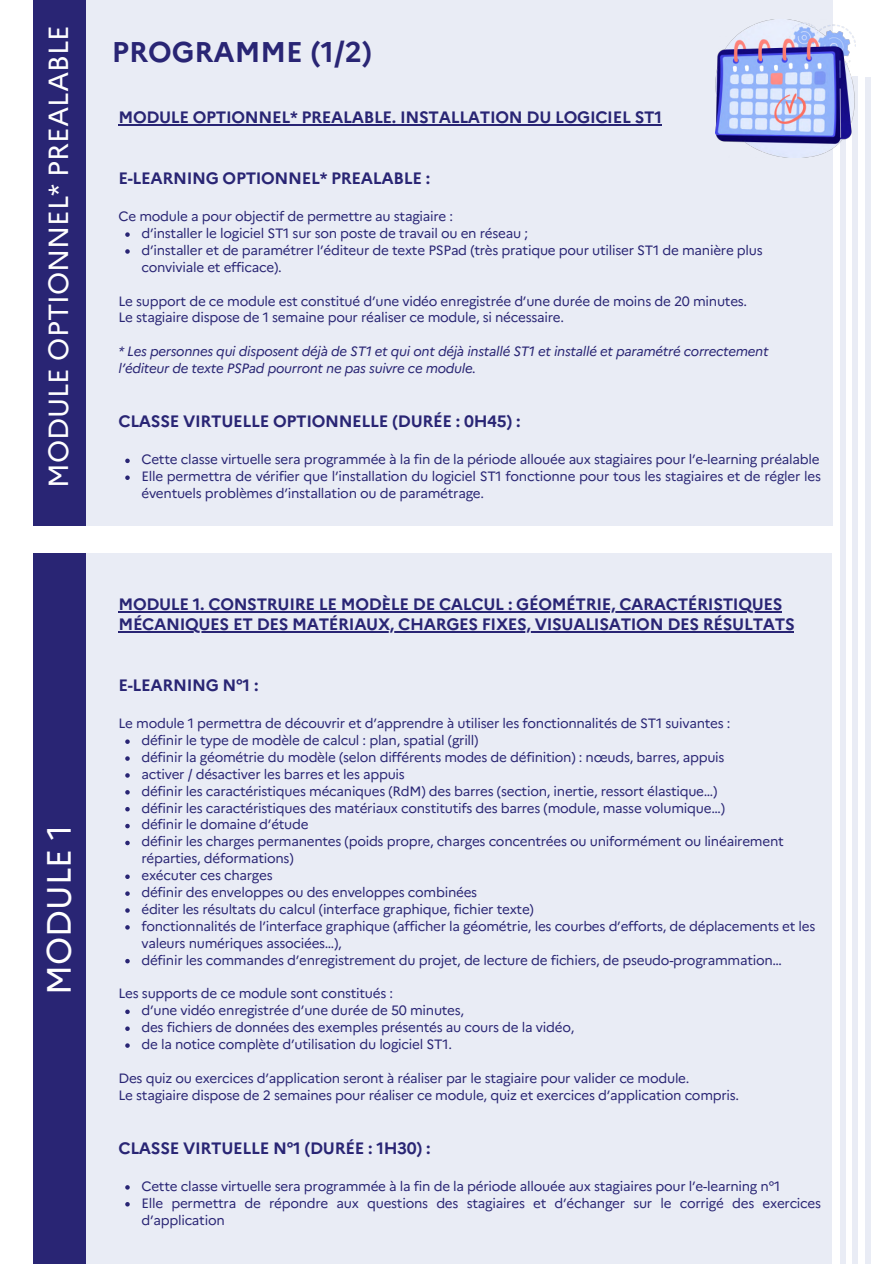
<style>
.page{position:relative;width:894px;height:1264px;background:#fff}
.page>*{position:absolute;margin:0;border:0;box-sizing:border-box;transform-origin:0 0}
.t1{font:33.6px "Marianne";color:#fff}
.t2{font:700 28.5px "Marianne";color:#292574}
.t3{font:27.6px "Marianne";color:#fff}
.t4{font:700 16.5px/20.2px "Marianne";letter-spacing:-.02em;color:#292574}
.t5{font:13.5px/16.8px "Marianne";letter-spacing:-.02em;color:#292574}
.t6{font:italic 13.5px/16.8px "Marianne";letter-spacing:-.02em;color:#292574}
</style>
<div class="page">
<div style="left:85px;top:0;width:747px;height:525px;background:#e9ecf5"></div>
<div style="left:33px;top:0;width:52px;height:525px;background:#292574"></div>
<div style="left:839px;top:77px;width:6px;height:1186px;background:#e9ecf5"></div>
<div style="left:852px;top:77px;width:5px;height:1186px;background:#e9ecf5"></div>
<div style="left:864px;top:77px;width:6px;height:1186px;background:#e9ecf5"></div>
<img style="left:715px;top:20px;width:140px;height:137px">
<hr style="left:118px;top:124px;width:543px;height:1px;background:#292574">
<svg style="left:125px;top:232px;width:5px;height:5px"></svg>
<svg style="left:125px;top:249px;width:5px;height:5px"></svg>
<svg style="left:125px;top:458px;width:5px;height:5px"></svg>
<svg style="left:125px;top:475px;width:5px;height:5px"></svg>
<div style="left:85px;top:553px;width:746px;height:710px;background:#e9ecf5"></div>
<div style="left:33px;top:553px;width:52px;height:710px;background:#292574"></div>
<hr style="left:118px;top:611px;width:663px;height:1px;background:#292574">
<hr style="left:118px;top:631px;width:676px;height:1px;background:#292574">
<svg style="left:125px;top:739px;width:5px;height:5px"></svg>
<svg style="left:125px;top:756px;width:5px;height:4px"></svg>
<svg style="left:125px;top:773px;width:5px;height:4px"></svg>
<svg style="left:125px;top:790px;width:5px;height:4px"></svg>
<svg style="left:125px;top:807px;width:5px;height:4px"></svg>
<svg style="left:125px;top:823px;width:5px;height:5px"></svg>
<svg style="left:125px;top:840px;width:5px;height:5px"></svg>
<svg style="left:125px;top:874px;width:5px;height:5px"></svg>
<svg style="left:125px;top:891px;width:5px;height:4px"></svg>
<svg style="left:125px;top:908px;width:5px;height:4px"></svg>
<svg style="left:125px;top:925px;width:5px;height:4px"></svg>
<svg style="left:125px;top:958px;width:5px;height:5px"></svg>
<svg style="left:125px;top:1009px;width:5px;height:5px"></svg>
<svg style="left:125px;top:1026px;width:5px;height:4px"></svg>
<svg style="left:125px;top:1043px;width:5px;height:4px"></svg>
<svg style="left:125px;top:1185px;width:5px;height:4px"></svg>
<svg style="left:125px;top:1202px;width:5px;height:4px"></svg>
<h2 class="t3" style="left:41px;top:488px;width:464px;rotate:-90deg">MODULE OPTIONNEL* PREALABLE</h2>
<p class="t1" style="left:38px;top:994px;width:172px;rotate:-90deg">MODULE 1</p>
<h1 class="t2" style="left:112px;top:35px;width:262px">PROGRAMME (1/2)</h1>
<p class="t4" style="left:118px;top:107px;width:545px">MODULE OPTIONNEL* PREALABLE. INSTALLATION DU LOGICIEL ST1</p>
<p class="t4" style="left:118px;top:168px;width:313px">E-LEARNING OPTIONNEL* PREALABLE :</p>
<p class="t5" style="left:141px;top:208px;width:622px;text-indent:-23px">Ce module a pour objectif de permettre au stagiaire :<br>d’installer le logiciel ST1 sur son poste de travail ou en réseau ;<br>d’installer et de paramétrer l’éditeur de texte PSPad (très pratique pour utiliser ST1 de manière plus conviviale et efficace).</p>
<p class="t5" style="left:118px;top:292px;width:630px">Le support de ce module est constitué d’une vidéo enregistrée d’une durée de moins de 20 minutes.<br>Le stagiaire dispose de 1 semaine pour réaliser ce module, si nécessaire.</p>
<p class="t6" style="left:118px;top:343px;width:651px">* Les personnes qui disposent déjà de ST1 et qui ont déjà installé ST1 et installé et paramétré correctement l’éditeur de texte PSPad pourront ne pas suivre ce module.</p>
<p class="t4" style="left:118px;top:411px;width:403px">CLASSE VIRTUELLE OPTIONNELLE (DURÉE : 0H45) :</p>
<p class="t5" style="left:141px;top:451px;width:681px">Cette classe virtuelle sera programmée à la fin de la période allouée aux stagiaires pour l’e-learning préalable<br>Elle permettra de vérifier que l’installation du logiciel ST1 fonctionne pour tous les stagiaires et de régler les</p>
<p class="t5" style="left:141px;top:485px;width:344px">éventuels problèmes d’installation ou de paramétrage.</p>
<p class="t4" style="left:118px;top:594px;width:677px">MODULE 1. CONSTRUIRE LE MODÈLE DE CALCUL : GÉOMÉTRIE, CARACTÉRISTIQUES<br>MÉCANIQUES ET DES MATÉRIAUX, CHARGES FIXES, VISUALISATION DES RÉSULTATS</p>
<p class="t4" style="left:118px;top:675px;width:141px">E-LEARNING N°1 :</p>
<p class="t5" style="left:141px;top:715px;width:675px;text-indent:-23px">Le module 1 permettra de découvrir et d’apprendre à utiliser les fonctionnalités de ST1 suivantes :<br>définir le type de modèle de calcul : plan, spatial (grill)<br>définir la géométrie du modèle (selon différents modes de définition) : nœuds, barres, appuis<br>activer / désactiver les barres et les appuis<br>définir les caractéristiques mécaniques (RdM) des barres (section, inertie, ressort élastique…)<br>définir les caractéristiques des matériaux constitutifs des barres (module, masse volumique…)<br>définir le domaine d’étude<br>définir les charges permanentes (poids propre, charges concentrées ou uniformément ou linéairement réparties, déformations)<br>exécuter ces charges<br>définir des enveloppes ou des enveloppes combinées<br>éditer les résultats du calcul (interface graphique, fichier texte)<br>fonctionnalités de l’interface graphique (afficher la géométrie, les courbes d’efforts, de déplacements et les valeurs numériques associées…),<br>définir les commandes d’enregistrement du projet, de lecture de fichiers, de pseudo-programmation…</p>
<p class="t5" style="left:141px;top:985px;width:434px;text-indent:-23px">Les supports de ce module sont constitués :<br>d’une vidéo enregistrée d’une durée de 50 minutes,<br>des fichiers de données des exemples présentés au cours de la vidéo, de la notice complète d’utilisation du logiciel ST1.</p>
<p class="t5" style="left:118px;top:1069px;width:622px">Des quiz ou exercices d’application seront à réaliser par le stagiaire pour valider ce module.<br>Le stagiaire dispose de 2 semaines pour réaliser ce module, quiz et exercices d’application compris.</p>
<p class="t4" style="left:118px;top:1137px;width:313px">CLASSE VIRTUELLE N°1 (DURÉE : 1H30) :</p>
<p class="t5" style="left:141px;top:1177px;width:681px">Cette classe virtuelle sera programmée à la fin de la période allouée aux stagiaires pour l’e-learning n°1<br>Elle permettra de répondre aux questions des stagiaires et d’échanger sur le corrigé des exercices d’application</p>
</div>
